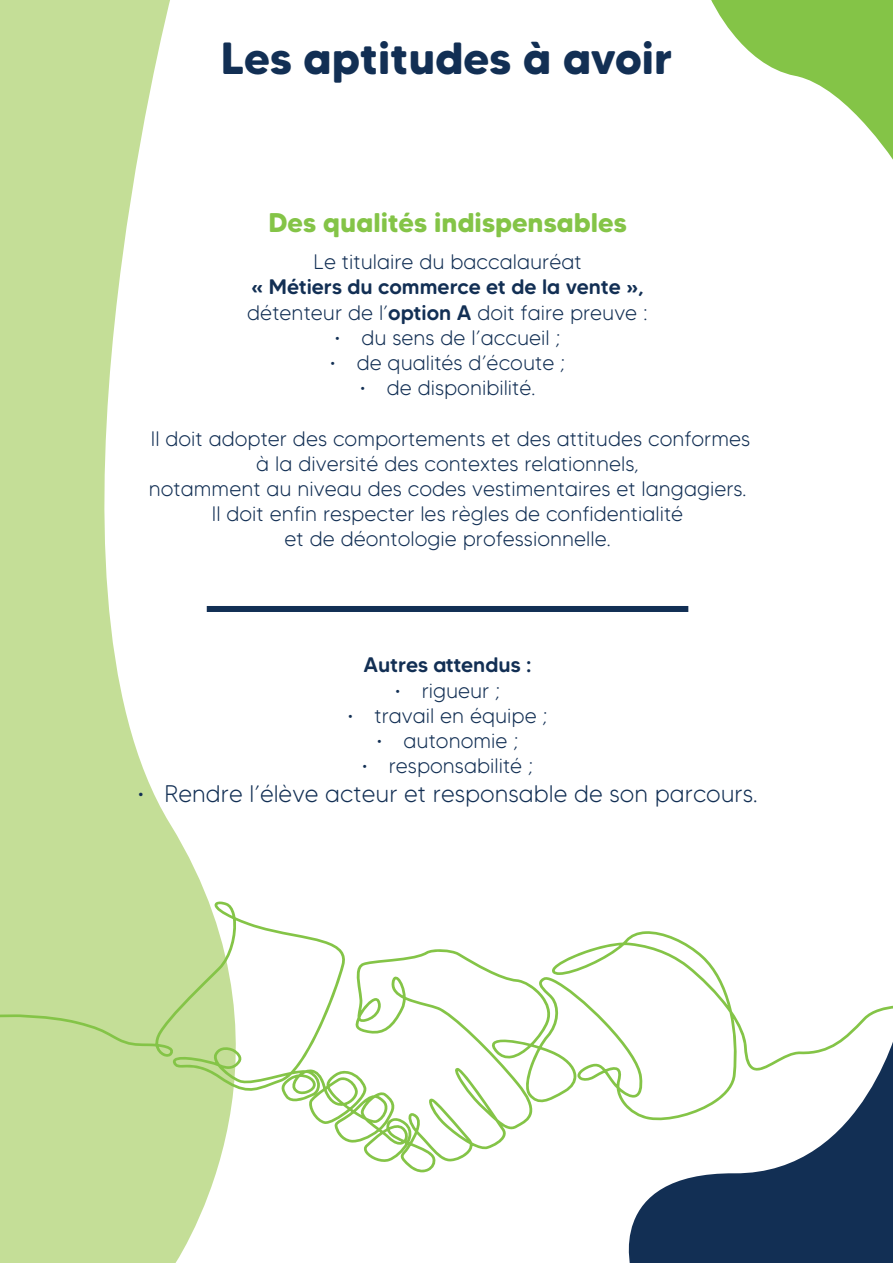
<style>
.page{position:relative;width:893px;height:1263px;background:#fff}
.page>*{position:absolute;margin:0;border:0;box-sizing:border-box;transform-origin:0 0}
.t1{font:700 45px "MADE Tommy Soft";color:#122f54}
.t2{font:700 27px "MADE Tommy Soft";color:#84c447}
.t3{font:300 24px "MADE Tommy Soft";color:#122f54}
.t4{font:300 21px/25.2px "MADE Tommy Soft";color:#122f54;text-align:center}
.t5{font:500 21px/25.2px "MADE Tommy Soft";color:#122f54}
.s1{font-weight:300}
</style>
<div class="page">
<svg style="left:0;top:0;width:216px;height:1263px;fill:#c4de97"></svg>
<div style="left:207px;top:606px;width:481px;height:6px;background:#122f54"></div>
<svg style="left:0;top:900px;width:893px;height:273px"></svg>
<svg style="left:603px;top:1014px;width:290px;height:249px"></svg>
<svg style="left:711px;top:0;width:182px;height:160px"></svg>
<h1 class="t1" style="left:221px;top:41px;width:453px">Les aptitudes à avoir</h1>
<p class="t2" style="left:268px;top:212px;width:360px">Des qualités indispensables</p>
<p class="t4" style="left:313px;top:249px;width:270px">Le titulaire du baccalauréat</p>
<p class="t5" style="left:247px;top:276px;width:402px">« Métiers du commerce et de la vente », <span class="s1">détenteur de l’</span>option A <span class="s1">doit faire preuve :</span></p>
<p class="t4" style="left:334px;top:325px;width:228px">• du sens de l’accueil ;</p>
<p class="t4" style="left:330px;top:350px;width:237px">• de qualités d’écoute ;</p>
<p class="t4" style="left:360px;top:375px;width:177px">• de disponibilité.</p>
<p class="t4" style="left:149px;top:425px;width:603px">Il doit adopter des comportements et des attitudes conformes à la diversité des contextes relationnels,<br>notamment au niveau des codes vestimentaires et langagiers.<br>Il doit enfin respecter les règles de confidentialité<br>et de déontologie professionnelle.</p>
<p class="t5" style="left:364px;top:654px;width:169px">Autres attendus :</p>
<p class="t4" style="left:395px;top:677px;width:107px">• rigueur ;</p>
<p class="t4" style="left:347px;top:703px;width:202px">• travail en équipe ;</p>
<p class="t4" style="left:377px;top:728px;width:144px">• autonomie ;</p>
<p class="t4" style="left:362px;top:753px;width:173px">• responsabilité ;</p>
<p class="t3" style="left:138px;top:780px;width:622px">• Rendre l’élève acteur et responsable de son parcours.</p>
</div>
